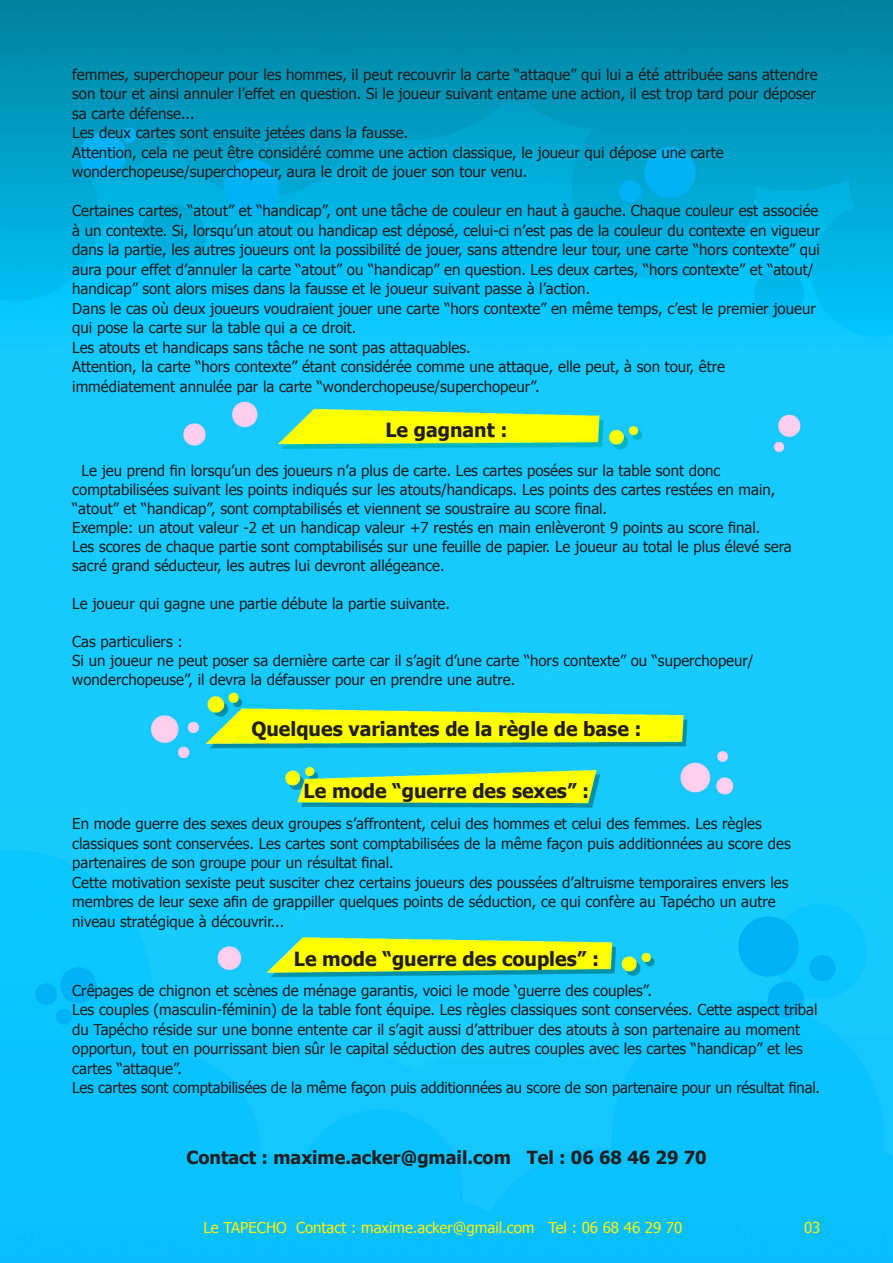
<style>
.page{position:relative;width:893px;height:1263px;background:#fff}
.page>*{position:absolute;margin:0;border:0;box-sizing:border-box;transform-origin:0 0}
.t1{font:700 19.5px "Tahoma";color:#231f20}
.t2{font:700 18px "Tahoma";color:#231f20}
.t3{font:15px/19.5px "Tahoma";color:#231f20}
.t4{font:15px "Tahoma";color:#fff101}
</style>
<div class="page">
<img style="left:0;top:1px;width:893px;height:1262px">
<p class="t3" style="left:72px;top:64px;width:747px;text-align:justify">femmes, superchopeur pour les hommes, il peut recouvrir la carte “attaque” qui lui a été attribuée sans attendre son tour et ainsi annuler l’effet en question. Si le joueur suivant entame une action, il est trop tard pour déposer sa carte défense...</p>
<p class="t3" style="left:72px;top:122px;width:338px">Les deux cartes sont ensuite jetées dans la fausse.</p>
<p class="t3" style="left:72px;top:142px;width:653px">Attention, cela ne peut être considéré comme une action classique, le joueur qui dépose une carte wonderchopeuse/superchopeur, aura le droit de jouer son tour venu.</p>
<p class="t3" style="left:72px;top:200px;width:749px">Certaines cartes, “atout” et “handicap”, ont une tâche de couleur en haut à gauche. Chaque couleur est associée à un contexte. Si, lorsqu’un atout ou handicap est déposé, celui-ci n’est pas de la couleur du contexte en vigueur dans la partie, les autres joueurs ont la possibilité de jouer, sans attendre leur tour, une carte “hors contexte” qui aura pour effet d’annuler la carte “atout” ou “handicap” en question. Les deux cartes, “hors contexte” et “atout/ handicap” sont alors mises dans la fausse et le joueur suivant passe à l’action.</p>
<p class="t3" style="left:72px;top:298px;width:745px">Dans le cas où deux joueurs voudraient jouer une carte “hors contexte” en même temps, c’est le premier joueur qui pose la carte sur la table qui a ce droit.</p>
<p class="t3" style="left:72px;top:337px;width:400px">Les atouts et handicaps sans tâche ne sont pas attaquables.</p>
<p class="t3" style="left:72px;top:356px;width:654px">Attention, la carte “hors contexte” étant considérée comme une attaque, elle peut, à son tour, être immédiatement annulée par la carte “wonderchopeuse/superchopeur”.</p>
<p class="t1" style="left:385px;top:416px;width:124px">Le gagnant :</p>
<p class="t3" style="left:72px;top:460px;width:705px;line-height:19px;text-indent:9px">Le jeu prend fin lorsqu’un des joueurs n’a plus de carte. Les cartes posées sur la table sont donc comptabilisées suivant les points indiqués sur les atouts/handicaps. Les points des cartes restées en main, “atout” et “handicap”, sont comptabilisés et viennent se soustraire au score final.</p>
<p class="t3" style="left:72px;top:517px;width:690px">Exemple: un atout valeur -2 et un handicap valeur +7 restés en main enlèveront 9 points au score final.</p>
<p class="t3" style="left:72px;top:536px;width:721px;line-height:19px">Les scores de chaque partie sont comptabilisés sur une feuille de papier. Le joueur au total le plus élevé sera sacré grand séducteur, les autres lui devront allégeance.</p>
<p class="t3" style="left:72px;top:593px;width:379px">Le joueur qui gagne une partie débute la partie suivante.</p>
<p class="t3" style="left:72px;top:631px;width:112px">Cas particuliers :</p>
<p class="t3" style="left:72px;top:650px;width:683px;line-height:19px">Si un joueur ne peut poser sa dernière carte car il s’agit d’une carte “hors contexte” ou “superchopeur/ wonderchopeuse”, il devra la défausser pour en prendre une autre.</p>
<p class="t1" style="left:251px;top:715px;width:392px">Quelques variantes de la règle de base :</p>
<p class="t1" style="left:304px;top:777px;width:287px">Le mode “guerre des sexes” :</p>
<p class="t3" style="left:72px;top:813px;width:720px">En mode guerre des sexes deux groupes s’affrontent, celui des hommes et celui des femmes. Les règles classiques sont conservées. Les cartes sont comptabilisées de la même façon puis additionnées au score des partenaires de son groupe pour un résultat final.</p>
<p class="t3" style="left:72px;top:872px;width:718px">Cette motivation sexiste peut susciter chez certains joueurs des poussées d’altruisme temporaires envers les membres de leur sexe afin de grappiller quelques points de séduction, ce qui confère au Tapécho un autre niveau stratégique à découvrir...</p>
<p class="t1" style="left:294px;top:945px;width:307px">Le mode “guerre des couples” :</p>
<p class="t3" style="left:72px;top:980px;width:581px">Crêpages de chignon et scènes de ménage garantis, voici le mode ‘guerre des couples”.</p>
<p class="t3" style="left:72px;top:999px;width:747px">Les couples (masculin-féminin) de la table font équipe. Les règles classiques sont conservées. Cette aspect tribal du Tapécho réside sur une bonne entente car il s’agit aussi d’attribuer des atouts à son partenaire au moment opportun, tout en pourrissant bien sûr le capital séduction des autres couples avec les cartes “handicap” et les cartes “attaque”.</p>
<p class="t3" style="left:72px;top:1077px;width:749px">Les cartes sont comptabilisées de la même façon puis additionnées au score de son partenaire pour un résultat final.</p>
<p class="t2" style="left:186px;top:1145px;width:522px">Contact : maxime.acker@gmail.com Tel : 06 68 46 29 70</p>
<p class="t4" style="left:203px;top:1217px;width:480px">Le TAPECHO Contact : maxime.acker@gmail.com Tel : 06 68 46 29 70</p>
<p class="t4" style="left:804px;top:1217px;width:18px">03</p>
</div>
